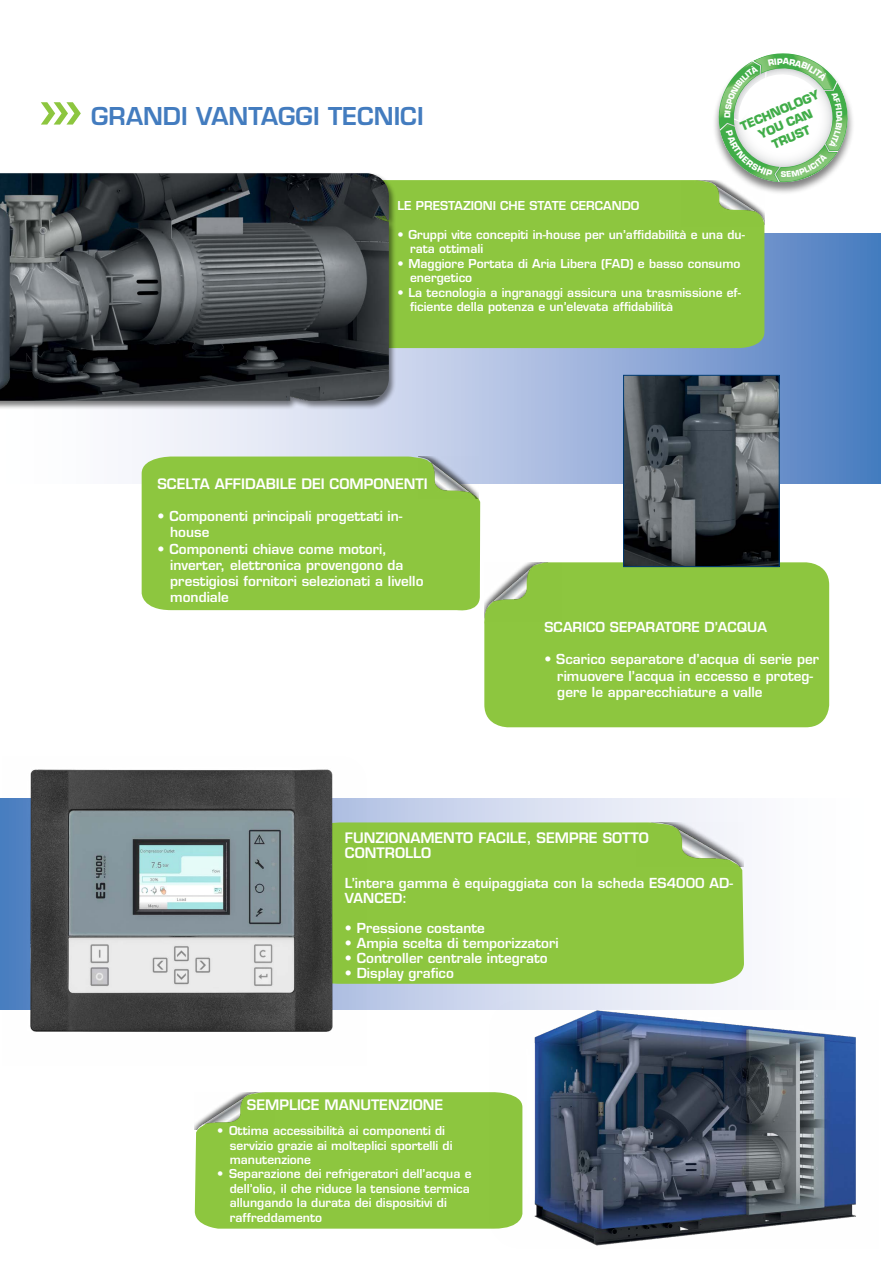
<style>
.page{position:relative;width:881px;height:1263px;background:#fff}
.page>*{position:absolute;margin:0;border:0;box-sizing:border-box;transform-origin:0 0}
.t1{font:600 24px "Eurostile LT Std";color:#437cbf}
.t2{font:600 14.1px/15px "Eurostile LT Std";color:#fff}
.t3{font:600 13.5px/16.2px "Eurostile LT Std";color:#fff}
.t4{font:600 12px/14.4px "Eurostile LT Std";color:#fff}
.t5{font:700 12px/14.4px "Eurostile Std";color:#41ad49;text-align:center}
.t6{font:700 7.8px "Eurostile Std";color:#fff}
</style>
<div class="page">
<hr style="left:880px;top:1027px;width:1px;height:236px;background:#437cbf">
<svg style="left:141px;top:234px;width:739px;height:249px;background:#95afd9"></svg>
<svg style="left:0;top:798px;width:744px;height:212px"></svg>
<div style="left:396px;top:180px;width:368px;height:168px;background:#8dc63f"></div>
<img style="left:681px;top:180px;width:83px;height:46px">
<div style="left:484px;top:562px;width:344px;height:165px;background:#8dc63f"></div>
<img style="left:484px;top:562px;width:77px;height:59px">
<div style="left:195px;top:1092px;width:293px;height:136px;background:#8dc63f"></div>
<img style="left:195px;top:1092px;width:80px;height:37px">
<div style="left:367px;top:822px;width:376px;height:162px;background:#8dc63f"></div>
<img style="left:635px;top:822px;width:108px;height:44px">
<img style="left:1px;top:769px;width:366px;height:263px">
<div style="left:0;top:172px;width:396px;height:238px;background:#000;opacity:.5"></div>
<img style="left:0;top:173px;width:388px;height:228px">
<div style="left:142px;top:456px;width:338px;height:155px;background:#8dc63f"></div>
<img style="left:418px;top:456px;width:60px;height:42px">
<img style="left:625px;top:377px;width:152px;height:188px">
<div style="left:623px;top:375px;width:156px;height:192px;border:1px solid #003c75"></div>
<img style="left:488px;top:999px;width:368px;height:247px">
<svg style="left:41px;top:102px;width:40px;height:23px"></svg>
<div style="left:712px;top:52px;width:143px;height:144px;background:#000;opacity:.5"></div>
<svg style="left:709px;top:52px;width:146px;height:139px"></svg>
<h1 class="t1" style="left:91px;top:101px;width:334px">GRANDI VANTAGGI TECNICI</h1>
<p class="t5" style="left:738px;top:120px;width:86px;rotate:-23deg">TECHNOLOGY<br>YOU CAN<br>TRUST</p>
<p class="t6" style="left:780px;top:170px;width:7px">S</p>
<p class="t4" style="left:397px;top:198px;width:243px">LE PRESTAZIONI CHE STATE CERCANDO</p>
<p class="t4" style="left:410px;top:227px;width:336px;text-indent:-13px">• Gruppi vite concepiti in-house per un’affidabilità e una du&shy;rata ottimali</p>
<p class="t4" style="left:410px;top:256px;width:332px;text-indent:-13px">• Maggiore Portata di Aria Libera (FAD) e basso consumo energetico</p>
<p class="t4" style="left:410px;top:285px;width:332px;text-indent:-13px">• La tecnologia a ingranaggi assicura una trasmissione ef&shy;ficiente della potenza e un’elevata affidabilità</p>
<p class="t2" style="left:157px;top:476px;width:272px">SCELTA AFFIDABILE DEI COMPONENTI</p>
<p class="t3" style="left:170px;top:508px;width:234px;text-indent:-13px">• Componenti principali progettati in&shy;house</p>
<p class="t3" style="left:170px;top:540px;width:255px;text-indent:-13px">• Componenti chiave come motori, inverter, elettronica provengono da prestigiosi fornitori selezionati a livello mondiale</p>
<p class="t3" style="left:544px;top:619px;width:224px">SCARICO SEPARATORE D’ACQUA</p>
<p class="t3" style="left:557px;top:651px;width:263px;text-indent:-13px">• Scarico separatore d’acqua di serie per rimuovere l’acqua in eccesso e proteg&shy;gere le apparecchiature a valle</p>
<p class="t2" style="left:345px;top:830px;width:305px">FUNZIONAMENTO FACILE, SEMPRE SOTTO<br>CONTROLLO</p>
<p class="t3" style="left:345px;top:875px;width:389px;line-height:15px">L’intera gamma è equipaggiata con la scheda ES4000 AD-<br>VANCED:</p>
<p class="t3" style="left:345px;top:919px;width:141px">• Pressione costante</p>
<p class="t3" style="left:345px;top:934px;width:215px">• Ampia scelta di temporizzatori</p>
<p class="t3" style="left:345px;top:949px;width:204px">• Controller centrale integrato</p>
<p class="t3" style="left:345px;top:964px;width:110px">• Display grafico</p>
<p class="t2" style="left:247px;top:1097px;width:198px">SEMPLICE MANUTENZIONE</p>
<p class="t4" style="left:230px;top:1123px;width:224px;text-indent:-13px">• Ottima accessibilità ai componenti di servizio grazie ai molteplici sportelli di manutenzione</p>
<p class="t4" style="left:230px;top:1167px;width:243px;text-indent:-13px">• Separazione dei refrigeratori dell’acqua e dell’olio, il che riduce la tensione termica allungando la durata dei dispositivi di raffreddamento</p>
</div>
